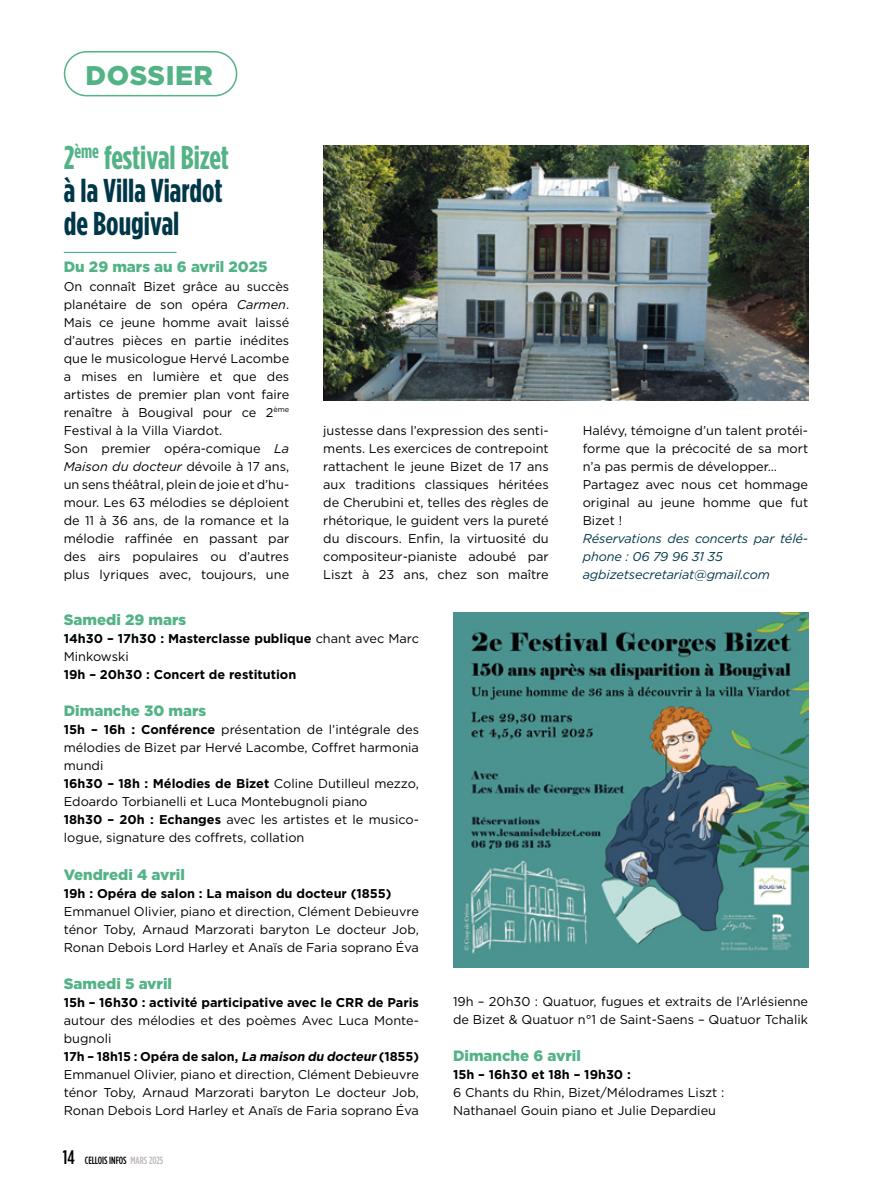
<style>
.page{position:relative;width:872px;height:1191px;background:#fff}
.page>*{position:absolute;margin:0;border:0;box-sizing:border-box;transform-origin:0 0}
.t1{font:700 33px/33px "Gotham Condensed";color:#003748}
.t2{font:900 27px "Gotham";letter-spacing:.02em;color:#53b386}
.t3{font:900 15px "Gotham";color:#53b386}
.t4{font:12.75px/18px "Gotham";color:#000}
.t5{font:700 12.75px/18px "Gotham";color:#000}
.t6{font:italic 12.75px/18px "Gotham";letter-spacing:-.01em;color:#003748}
.t7{font:500 10.5px "Gotham Condensed";color:#000}
.s1{color:#53b386}
.s2{font-style:italic}
.s3{font-weight:400}
.s4{font-weight:700}
.s5{font-weight:700;font-style:italic}
.s6{font-size:19.5px}
.s7{color:#bbb6b3}
</style>
<div class="page">
<div style="left:64px;top:51px;width:173px;height:45px;border:2px solid #53b386;border-radius:22px"></div>
<hr style="left:64px;top:252px;width:112px;height:1px;background:#53b386">
<img style="left:323px;top:146px;width:485px;height:254px">
<img style="left:453px;top:612px;width:355px;height:355px">
<h2 class="t2" style="left:86px;top:56px;width:129px">DOSSIER</h2>
<h1 class="t1" style="left:64px;top:140px;width:166px"><span class="s1">2</span><sup>ème</sup> <span class="s1">festival Bizet </span>à la Villa Viardot de Bougival</h1>
<p class="t3" style="left:64px;top:257px;width:205px">Du 29 mars au 6 avril 2025</p>
<p class="t4" style="left:64px;top:277px;width:227px">On connaît Bizet grâce au succès planétaire de son opéra <span class="s2">Carmen</span>.<br>Mais ce jeune homme avait laissé d’autres pièces en partie inédites que le musicologue Hervé Lacombe a mises en lumière et que des artistes de premier plan vont faire renaître à Bougival pour ce 2<sup>ème<br></sup>Festival à la Villa Viardot.<br>Son premier opéra-comique <span class="s2">La<br>Maison du docteur</span> dévoile à 17 ans, un sens théâtral, plein de joie et d’hu&shy;mour. Les 63 mélodies se déploient de 11 à 36 ans, de la romance et la mélodie raffinée en passant par des airs populaires ou d’autres plus lyriques avec, toujours, une</p>
<p class="t3" style="left:64px;top:609px;width:124px">Samedi 29 mars</p>
<p class="t5" style="left:64px;top:629px;width:357px">14h30 – 17h30 : Masterclasse publique <span class="s3">chant avec Marc<br>Minkowski</span></p>
<p class="t5" style="left:64px;top:665px;width:234px">19h – 20h30 : Concert de restitution</p>
<p class="t3" style="left:64px;top:700px;width:144px">Dimanche 30 mars</p>
<p class="t4" style="left:64px;top:720px;width:357px"><span class="s4">15h – 16h : Conférence</span> présentation de l’intégrale des mélodies de Bizet par Hervé Lacombe, Coffret harmonia mundi<br><span class="s4">16h30 – 18h : Mélodies de Bizet</span> Coline Dutilleul mezzo, Edoardo Torbianelli et Luca Montebugnoli piano<br><span class="s4">18h30 – 20h : Echanges</span> avec les artistes et le musico&shy;logue, signature des coffrets, collation</p>
<p class="t3" style="left:64px;top:864px;width:123px">Vendredi 4 avril</p>
<p class="t5" style="left:64px;top:884px;width:329px">19h : Opéra de salon : La maison du docteur (1855)</p>
<p class="t4" style="left:64px;top:902px;width:357px;text-align:justify">Emmanuel Olivier, piano et direction, Clément Debieuvre ténor Toby, Arnaud Marzorati baryton Le docteur Job, Ronan Debois Lord Harley et Anaïs de Faria soprano Éva</p>
<p class="t3" style="left:64px;top:973px;width:110px">Samedi 5 avril</p>
<p class="t5" style="left:64px;top:993px;width:357px">15h – 16h30 : activité participative avec le CRR de Paris</p>
<p class="t4" style="left:64px;top:1011px;width:357px">autour des mélodies et des poèmes Avec Luca Monte&shy;bugnoli<br><span class="s4">17h – 18h15 : Opéra de salon,</span> <span class="s5">La maison du docteur</span><span class="s4">(1855)<br></span>Emmanuel Olivier, piano et direction, Clément Debieuvre ténor Toby, Arnaud Marzorati baryton Le docteur Job, Ronan Debois Lord Harley et Anaïs de Faria soprano Éva</p>
<p class="t4" style="left:323px;top:421px;width:227px;text-align:justify">justesse dans l’expression des senti&shy;ments. Les exercices de contrepoint rattachent le jeune Bizet de 17 ans aux traditions classiques héritées de Cherubini et, telles des règles de rhétorique, le guident vers la pureté du discours. Enfin, la virtuosité du compositeur-pianiste adoubé par Liszt à 23 ans, chez son maître</p>
<p class="t4" style="left:583px;top:421px;width:227px">Halévy, témoigne d’un talent protéi&shy;forme que la précocité de sa mort n’a pas permis de développer…<br>Partagez avec nous cet hommage original au jeune homme que fut<br>Bizet !</p>
<p class="t6" style="left:583px;top:529px;width:227px">Réservations des concerts par télé&shy;phone : 06 79 96 31 35 agbizetsecretariat@gmail.com</p>
<p class="t4" style="left:453px;top:992px;width:357px">19h – 20h30 : Quatuor, fugues et extraits de l’Arlésienne de Bizet &amp; Quatuor n°1 de Saint-Saens – Quatuor Tchalik</p>
<p class="t3" style="left:453px;top:1045px;width:129px">Dimanche 6 avril</p>
<p class="t5" style="left:453px;top:1065px;width:179px">15h – 16h30 et 18h – 19h30 :</p>
<p class="t4" style="left:453px;top:1083px;width:273px">6 Chants du Rhin, Bizet/Mélodrames Liszt :<br>Nathanael Gouin piano et Julie Depardieu</p>
<p class="t7" style="left:63px;top:1154px;width:102px"><span class="s6">14</span> CELLOIS INFOS <span class="s7">MARS 2025</span></p>
</div>
